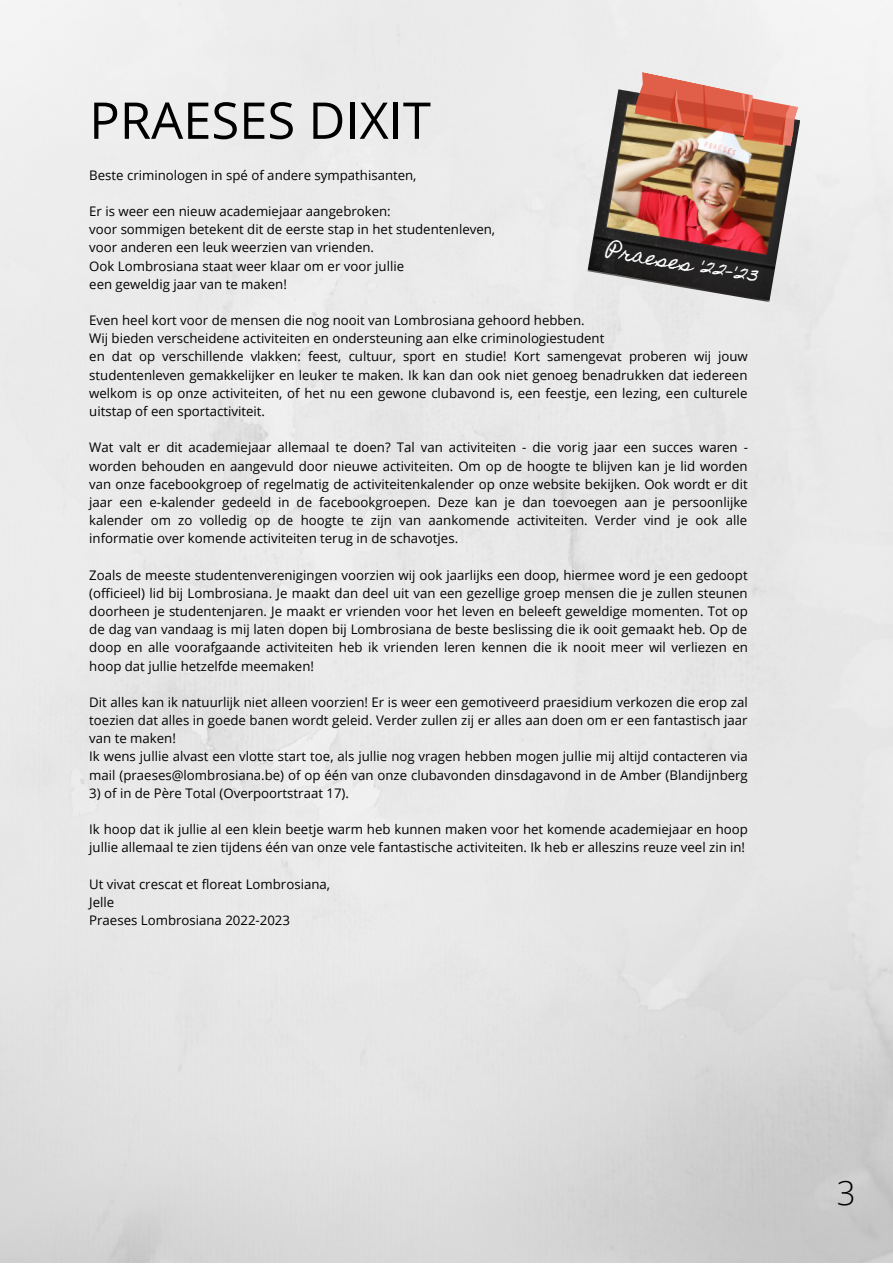
<style>
.page{position:relative;width:893px;height:1264px;background:#fff}
.page>*{position:absolute;margin:0;border:0;box-sizing:border-box;transform-origin:0 0}
.t1{font:50.7px "Open Sans";color:#000}
.t2{font:300 33px "Open Sans";color:#000}
.t3{font:20.1px "Homemade Apple";color:#fff}
.t4{font:13.2px/18.1px "Open Sans";color:#000}
</style>
<div class="page">
<img style="left:587px;top:89px;width:213px;height:213px">
<svg style="left:633px;top:72px;width:166px;height:78px;background:#d58e79"></svg>
<h1 class="t1" style="left:89px;top:85px;width:343px">PRAESES DIXIT</h1>
<p class="t4" style="left:89px;top:165px;width:329px">Beste criminologen in spé of andere sympathisanten,</p>
<p class="t4" style="left:89px;top:202px;width:407px">Er is weer een nieuw academiejaar aangebroken:<br>voor sommigen betekent dit de eerste stap in het studentenleven, voor anderen een leuk weerzien van vrienden.<br>Ook Lombrosiana staat weer klaar om er voor jullie<br>een geweldig jaar van te maken!</p>
<p class="t4" style="left:89px;top:311px;width:660px">Even heel kort voor de mensen die nog nooit van Lombrosiana gehoord hebben.<br>Wij bieden verscheidene activiteiten en ondersteuning aan elke criminologiestudent<br>en dat op verschillende vlakken: feest, cultuur, sport en studie! Kort samengevat proberen wij jouw studentenleven gemakkelijker en leuker te maken. Ik kan dan ook niet genoeg benadrukken dat iedereen welkom is op onze activiteiten, of het nu een gewone clubavond is, een feestje, een lezing, een culturele uitstap of een sportactiviteit.</p>
<p class="t4" style="left:89px;top:438px;width:660px;text-align:justify">Wat valt er dit academiejaar allemaal te doen? Tal van activiteiten - die vorig jaar een succes waren - worden behouden en aangevuld door nieuwe activiteiten. Om op de hoogte te blijven kan je lid worden van onze facebookgroep of regelmatig de activiteitenkalender op onze website bekijken. Ook wordt er dit jaar een e-kalender gedeeld in de facebookgroepen. Deze kan je dan toevoegen aan je persoonlijke kalender om zo volledig op de hoogte te zijn van aankomende activiteiten. Verder vind je ook alle informatie over komende activiteiten terug in de schavotjes.</p>
<p class="t4" style="left:89px;top:565px;width:660px;text-align:justify">Zoals de meeste studentenverenigingen voorzien wij ook jaarlijks een doop, hiermee word je een gedoopt (officieel) lid bij Lombrosiana. Je maakt dan deel uit van een gezellige groep mensen die je zullen steunen doorheen je studentenjaren. Je maakt er vrienden voor het leven en beleeft geweldige momenten. Tot op de dag van vandaag is mij laten dopen bij Lombrosiana de beste beslissing die ik ooit gemaakt heb. Op de doop en alle voorafgaande activiteiten heb ik vrienden leren kennen die ik nooit meer wil verliezen en hoop dat jullie hetzelfde meemaken!</p>
<p class="t4" style="left:89px;top:692px;width:660px">Dit alles kan ik natuurlijk niet alleen voorzien! Er is weer een gemotiveerd praesidium verkozen die erop zal toezien dat alles in goede banen wordt geleid. Verder zullen zij er alles aan doen om er een fantastisch jaar van te maken!<br>Ik wens jullie alvast een vlotte start toe, als jullie nog vragen hebben mogen jullie mij altijd contacteren via mail (praeses@lombrosiana.be) of op één van onze clubavonden dinsdagavond in de Amber (Blandijnberg</p>
<p class="t4" style="left:89px;top:783px;width:261px">3) of in de Père Total (Overpoortstraat 17).</p>
<p class="t4" style="left:89px;top:820px;width:660px">Ik hoop dat ik jullie al een klein beetje warm heb kunnen maken voor het komende academiejaar en hoop jullie allemaal te zien tijdens één van onze vele fantastische activiteiten. Ik heb er alleszins reuze veel zin in!</p>
<p class="t4" style="left:89px;top:874px;width:242px">Ut vivat crescat et floreat Lombrosiana,<br>Jelle<br>Praeses Lombrosiana 2022-2023</p>
<h3 class="t3" style="left:609px;top:238px;width:155px;rotate:10deg">Praeses '22-'23</h3>
<h2 class="t2" style="left:836px;top:1169px;width:20px">3</h2>
</div>
